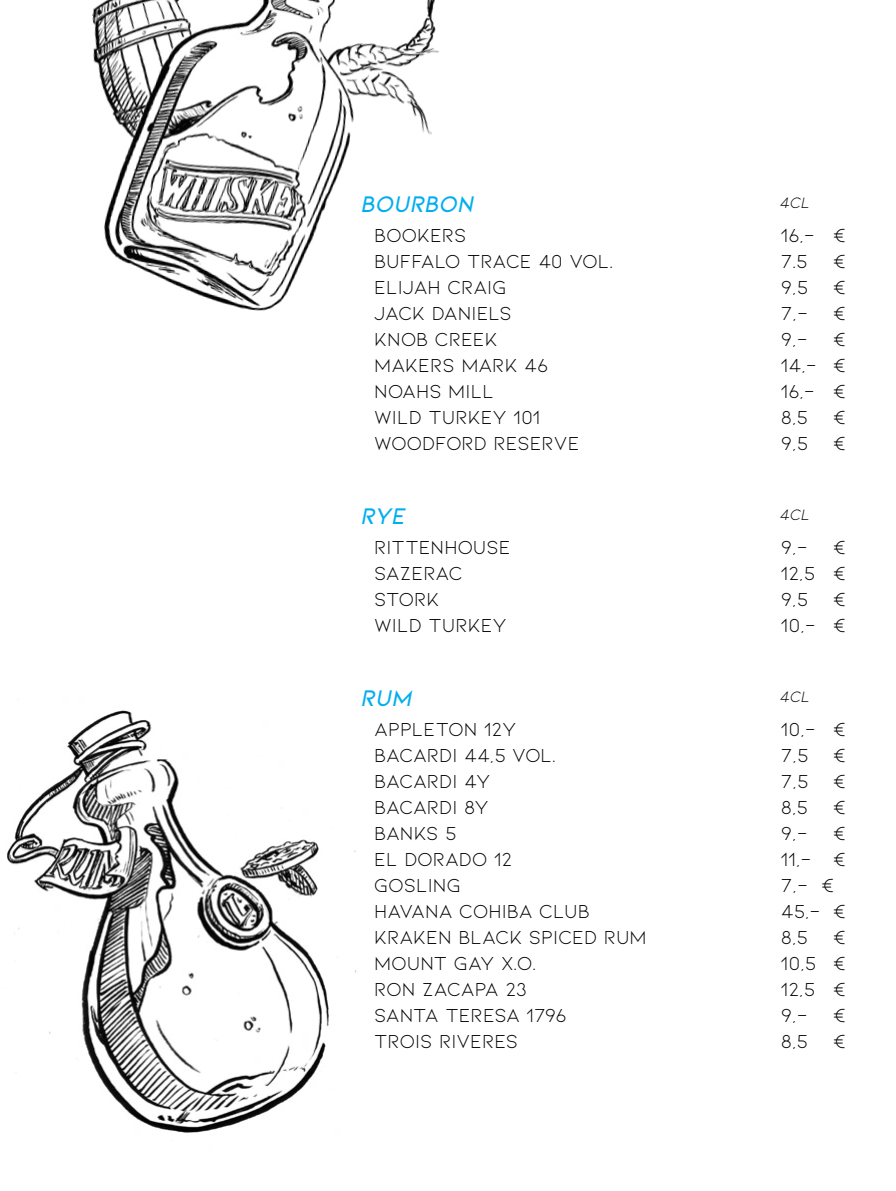
<style>
.page{position:relative;width:896px;height:1191px;background:#fff}
.page>*{position:absolute;margin:0;border:0;box-sizing:border-box;transform-origin:0 0}
.t1{font:24px "Kiona Semi Bold Itallic";color:#00aeef}
.t2{font:20px "Kiona";color:#000}
.t3{font:20px "Kiona";letter-spacing:-.02em;color:#000}
.t4{font:16px "Kiona Itallic";letter-spacing:.005em;color:#000}
</style>
<div class="page">
<img style="left:92px;top:0;width:347px;height:311px">
<img style="left:7px;top:710px;width:350px;height:423px">
<p class="t1" style="left:363px;top:190px;width:114px">BOURBON</p>
<p class="t4" style="left:781px;top:193px;width:32px">4CL</p>
<p class="t2" style="left:374px;top:224px;width:94px">BOOKERS</p>
<p class="t2" style="left:781px;top:224px;width:67px">16,- €</p>
<p class="t2" style="left:374px;top:250px;width:240px">BUFFALO TRACE 40 VOL.</p>
<p class="t2" style="left:781px;top:250px;width:28px">7.5</p>
<p class="t2" style="left:833px;top:250px;width:15px">€</p>
<p class="t2" style="left:374px;top:276px;width:134px">ELIJAH CRAIG</p>
<p class="t2" style="left:781px;top:276px;width:67px">9,5 €</p>
<p class="t2" style="left:374px;top:302px;width:139px">JACK DANIELS</p>
<p class="t2" style="left:781px;top:302px;width:67px">7,- €</p>
<p class="t2" style="left:374px;top:328px;width:125px">KNOB CREEK</p>
<p class="t2" style="left:781px;top:328px;width:28px">9,-</p>
<p class="t2" style="left:833px;top:328px;width:15px">€</p>
<p class="t2" style="left:374px;top:354px;width:175px">MAKERS MARK 46</p>
<p class="t2" style="left:781px;top:354px;width:67px">14,- €</p>
<p class="t2" style="left:374px;top:380px;width:121px">NOAHS MILL</p>
<p class="t2" style="left:781px;top:380px;width:67px">16,- €</p>
<p class="t2" style="left:374px;top:406px;width:168px">WILD TURKEY 101</p>
<p class="t2" style="left:781px;top:406px;width:28px">8,5</p>
<p class="t2" style="left:833px;top:406px;width:15px">€</p>
<p class="t2" style="left:374px;top:432px;width:207px">WOODFORD RESERVE</p>
<p class="t2" style="left:781px;top:432px;width:67px">9,5 €</p>
<p class="t1" style="left:363px;top:502px;width:46px">RYE</p>
<p class="t4" style="left:781px;top:505px;width:32px">4CL</p>
<p class="t2" style="left:374px;top:536px;width:138px">RITTENHOUSE</p>
<p class="t2" style="left:781px;top:536px;width:28px">9,-</p>
<p class="t2" style="left:833px;top:536px;width:15px">€</p>
<p class="t2" style="left:374px;top:562px;width:90px">SAZERAC</p>
<p class="t2" style="left:781px;top:562px;width:67px">12,5 €</p>
<p class="t2" style="left:374px;top:588px;width:67px">STORK</p>
<p class="t2" style="left:781px;top:588px;width:67px">9,5 €</p>
<p class="t2" style="left:374px;top:614px;width:134px">WILD TURKEY</p>
<p class="t2" style="left:781px;top:614px;width:67px">10,- €</p>
<p class="t1" style="left:363px;top:684px;width:53px">RUM</p>
<p class="t4" style="left:781px;top:687px;width:32px">4CL</p>
<p class="t2" style="left:374px;top:718px;width:144px">APPLETON 12Y</p>
<p class="t2" style="left:781px;top:718px;width:67px">10,- €</p>
<p class="t2" style="left:374px;top:744px;width:183px">BACARDI 44,5 VOL.</p>
<p class="t2" style="left:781px;top:744px;width:67px">7,5 €</p>
<p class="t2" style="left:374px;top:770px;width:118px">BACARDI 4Y</p>
<p class="t2" style="left:781px;top:770px;width:67px">7,5 €</p>
<p class="t2" style="left:374px;top:796px;width:116px">BACARDI 8Y</p>
<p class="t2" style="left:781px;top:796px;width:28px">8,5</p>
<p class="t2" style="left:833px;top:796px;width:15px">€</p>
<p class="t2" style="left:374px;top:822px;width:84px">BANKS 5</p>
<p class="t2" style="left:781px;top:822px;width:28px">9,-</p>
<p class="t2" style="left:833px;top:822px;width:15px">€</p>
<p class="t2" style="left:374px;top:848px;width:139px">EL DORADO 12</p>
<p class="t2" style="left:781px;top:848px;width:67px">11,- €</p>
<p class="t2" style="left:374px;top:874px;width:88px">GOSLING</p>
<p class="t2" style="left:781px;top:874px;width:55px">7,- €</p>
<p class="t2" style="left:374px;top:900px;width:217px">HAVANA COHIBA CLUB</p>
<p class="t2" style="left:781px;top:900px;width:67px">45,- €</p>
<p class="t2" style="left:374px;top:926px;width:274px">KRAKEN BLACK SPICED RUM</p>
<p class="t2" style="left:781px;top:926px;width:28px">8,5</p>
<p class="t2" style="left:833px;top:926px;width:15px">€</p>
<p class="t2" style="left:374px;top:952px;width:163px">MOUNT GAY X.O.</p>
<p class="t2" style="left:781px;top:952px;width:67px">10,5 €</p>
<p class="t2" style="left:374px;top:978px;width:154px">RON ZACAPA 23</p>
<p class="t2" style="left:781px;top:978px;width:67px">12,5 €</p>
<p class="t3" style="left:374px;top:1004px;width:193px">SANTA TERESA 1796</p>
<p class="t2" style="left:781px;top:1004px;width:28px">9,-</p>
<p class="t2" style="left:833px;top:1004px;width:15px">€</p>
<p class="t2" style="left:374px;top:1030px;width:145px">TROIS RIVERES</p>
<p class="t2" style="left:781px;top:1030px;width:28px">8,5</p>
<p class="t2" style="left:833px;top:1030px;width:15px">€</p>
</div>
